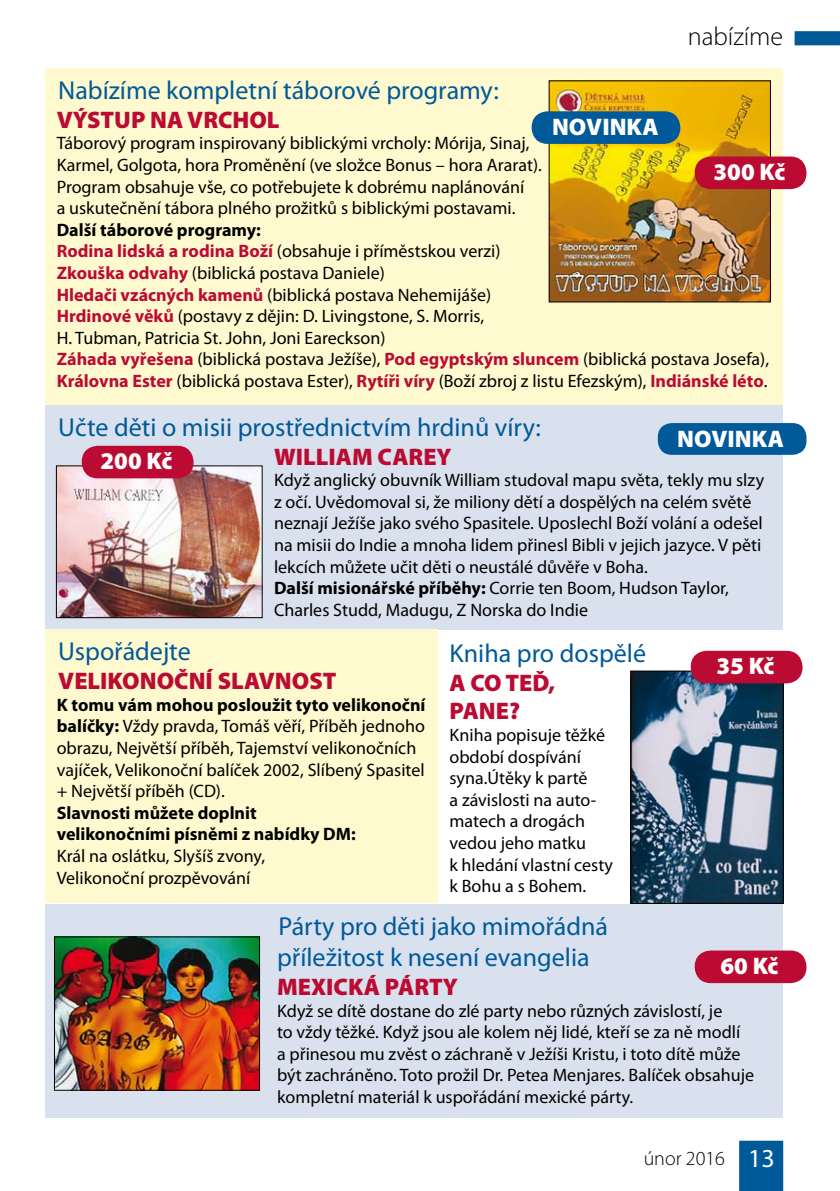
<style>
.page{position:relative;width:840px;height:1191px;background:#fff}
.page>*{position:absolute;margin:0;border:0;box-sizing:border-box;transform-origin:0 0}
.t1{font:26px/31.2px "Myriad Pro";color:#005a99}
.t2{font:300 26px "Myriad Pro";color:#000}
.t3{font:900 24px/28.8px "Myriad Pro";color:#bb0b32}
.t4{font:900 24px "Myriad Pro";color:#fff}
.t5{font:300 20px "Myriad Pro";color:#000}
.t6{font:18px/21.6px "Myriad Pro";color:#000}
.t7{font:700 18px/21.6px "Myriad Pro";color:#000}
.s1{font-weight:700}
.s2{font-weight:700;color:#bb0b32}
.s3{font-weight:400;font-size:26px;color:#fff}
</style>
<div class="page">
<div style="left:739px;top:1140px;width:43px;height:51px;background:#005a99"></div>
<svg style="left:794px;top:31px;width:45px;height:14px"></svg>
<div style="left:45px;top:68px;width:737px;height:337px;background:#fef9cf"></div>
<div style="left:45px;top:405px;width:737px;height:224px;background:#dae1ee"></div>
<div style="left:45px;top:904px;width:737px;height:213px;background:#dae1ee"></div>
<div style="left:45px;top:629px;width:393px;height:274px;background:#fef9cf"></div>
<img style="left:632px;top:672px;width:149px;height:230px">
<div style="left:630px;top:670px;width:153px;height:234px;border:1px solid #000"></div>
<img style="left:56px;top:938px;width:202px;height:150px">
<div style="left:54px;top:936px;width:206px;height:154px;border:1px solid #000"></div>
<img style="left:550px;top:82px;width:218px;height:218px">
<img style="left:58px;top:467px;width:202px;height:149px">
<div style="left:56px;top:465px;width:206px;height:153px;border:1px solid #000"></div>
<div style="left:531px;top:111px;width:149px;height:33px;background:#005a99;border-radius:16px"></div>
<div style="left:657px;top:423px;width:149px;height:32px;background:#005a99;border-radius:14px"></div>
<div style="left:694px;top:156px;width:112px;height:33px;background:#bb0b32;border-radius:16px"></div>
<div style="left:694px;top:950px;width:112px;height:33px;background:#bb0b32;border-radius:16px"></div>
<div style="left:690px;top:651px;width:112px;height:32px;background:#bb0b32;border-radius:16px"></div>
<div style="left:82px;top:446px;width:111px;height:32px;background:#bb0b32;border-radius:16px"></div>
<h1 class="t2" style="left:687px;top:26px;width:97px">nabízíme</h1>
<h1 class="t1" style="left:58px;top:77px;width:442px">Nabízíme kompletní táborové programy:</h1>
<h2 class="t3" style="left:57px;top:107px;width:224px">VÝSTUP NA VRCHOL</h2>
<p class="t6" style="left:57px;top:134px;width:486px">Táborový program inspirovaný biblickými vrcholy: Mórija, Sinaj, Karmel, Golgota, hora Proměnění (ve složce Bonus – hora Ararat).<br>Program obsahuje vše, co potřebujete k dobrému naplánování<br>a uskutečnění tábora plného prožitků s biblickými postavami.</p>
<p class="t6" style="left:57px;top:221px;width:713px"><span class="s1">Další táborové programy:<br></span><span class="s2">Rodina lidská a rodina Boží</span> (obsahuje i příměstskou verzi)<br><span class="s2">Zkouška odvahy</span> (biblická postava Daniele)<br><span class="s2">Hledači vzácných kamenů</span> (biblická postava Nehemijáše)<br><span class="s2">Hrdinové věků</span> (postavy z dějin: D. Livingstone, S. Morris,<br>H. Tubman, Patricia St. John, Joni Eareckson)<br><span class="s2">Záhada vyřešena</span> (biblická postava Ježíše), <span class="s2">Pod egyptským sluncem</span> (biblická postava Josefa), <span class="s2">Královna Ester</span> (biblická postava Ester), <span class="s2">Rytíři víry</span> (Boží zbroj z listu Efezským), <span class="s2">Indiánské léto</span>.</p>
<h1 class="t1" style="left:58px;top:414px;width:484px">Učte děti o misii prostřednictvím hrdinů víry:</h1>
<h2 class="t3" style="left:274px;top:444px;width:179px">WILLIAM CAREY</h2>
<p class="t6" style="left:274px;top:471px;width:491px">Když anglický obuvník William studoval mapu světa, tekly mu slzy z očí. Uvědomoval si, že miliony dětí a dospělých na celém světě neznají Ježíše jako svého Spasitele. Uposlechl Boží volání a odešel na misii do Indie a mnoha lidem přinesl Bibli v jejich jazyce. V pěti lekcích můžete učit děti o neustálé důvěře v Boha.<br><span class="s1">Další misionářské příběhy:</span> Corrie ten Boom, Hudson Taylor, Charles Studd, Madugu, Z Norska do Indie</p>
<h2 class="t4" style="left:551px;top:118px;width:108px">NOVINKA</h2>
<h2 class="t4" style="left:713px;top:163px;width:73px">300 Kč</h2>
<h2 class="t4" style="left:676px;top:430px;width:108px">NOVINKA</h2>
<h2 class="t4" style="left:100px;top:452px;width:73px">200 Kč</h2>
<h1 class="t1" style="left:58px;top:638px;width:134px">Uspořádejte</h1>
<h2 class="t3" style="left:58px;top:669px;width:279px">VELIKONOČNÍ SLAVNOST</h2>
<p class="t6" style="left:57px;top:696px;width:370px"><span class="s1">K tomu vám mohou posloužit tyto velikonoční balíčky:</span> Vždy pravda, Tomáš věří, Příběh jednoho obrazu, Největší příběh, Tajemství velikonočních vajíček, Velikonoční balíček 2002, Slíbený Spasitel + Největší příběh (CD).</p>
<p class="t7" style="left:57px;top:803px;width:300px">Slavnosti můžete doplnit velikonočními písněmi z nabídky DM:</p>
<p class="t6" style="left:57px;top:847px;width:210px">Král na oslátku, Slyšíš zvony,<br>Velikonoční prozpěvování</p>
<h1 class="t1" style="left:449px;top:640px;width:198px">Kniha pro dospělé</h1>
<h2 class="t3" style="left:449px;top:670px;width:107px">A CO TEĎ,<br>PANE?</h2>
<p class="t6" style="left:449px;top:726px;width:165px">Kniha popisuje těžké období dospívání syna.Útěky k partě<br>a závislosti na auto&shy;matech a drogách vedou jeho matku<br>k hledání vlastní cesty k Bohu a s Bohem.</p>
<h2 class="t4" style="left:716px;top:657px;width:60px">35 Kč</h2>
<h1 class="t1" style="left:277px;top:913px;width:332px">Párty pro děti jako mimořádná příležitost k nesení evangelia</h1>
<h2 class="t3" style="left:277px;top:974px;width:182px">MEXICKÁ PÁRTY</h2>
<p class="t6" style="left:277px;top:1001px;width:478px">Když se dítě dostane do zlé party nebo různých závislostí, je<br>to vždy těžké. Když jsou ale kolem něj lidé, kteří se za ně modlí<br>a přinesou mu zvěst o záchraně v Ježíši Kristu, i toto dítě může být zachráněno. Toto prožil Dr. Petea Menjares. Balíček obsahuje kompletní materiál k uspořádání mexické párty.</p>
<h2 class="t4" style="left:720px;top:957px;width:60px">60 Kč</h2>
<p class="t5" style="left:643px;top:1150px;width:132px">únor 2016 <span class="s3">13</span></p>
</div>
